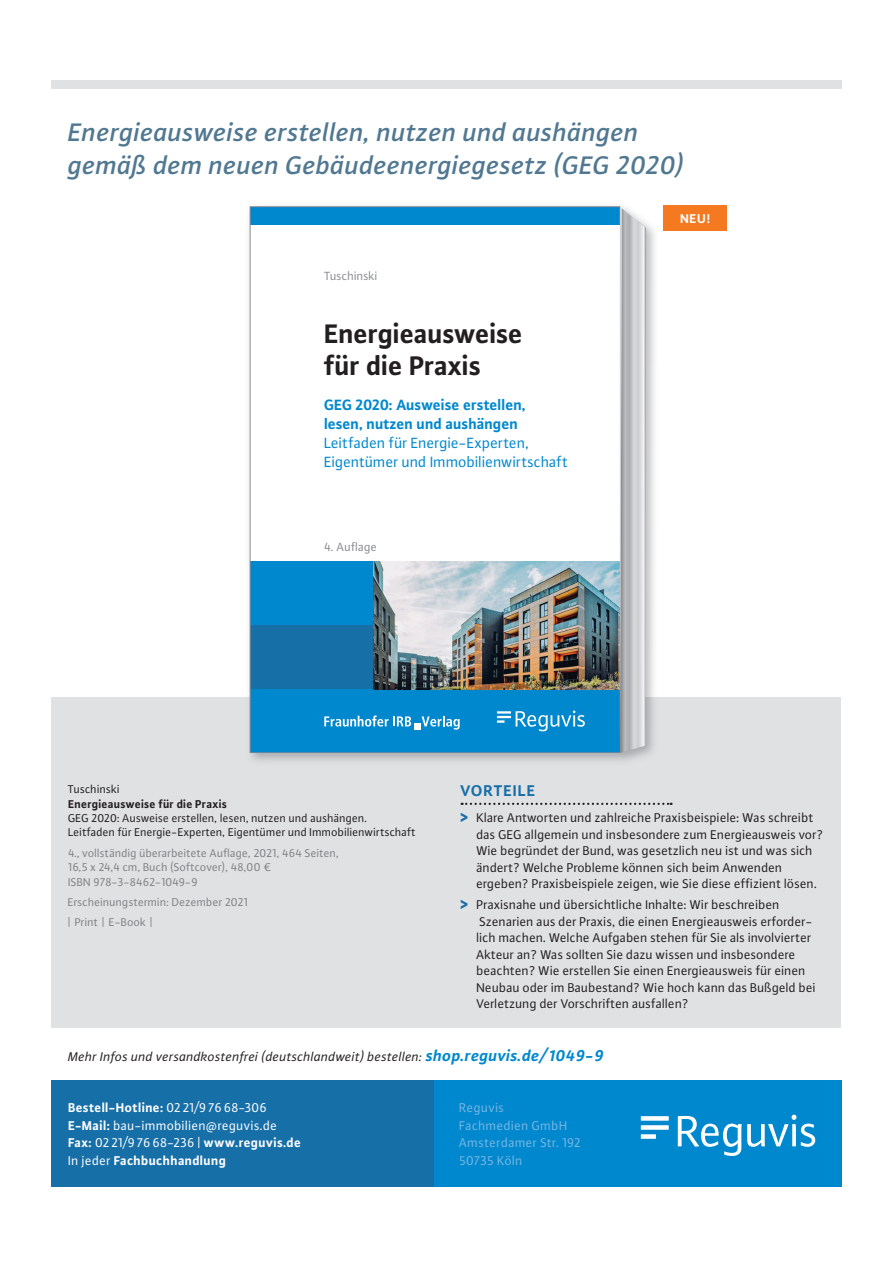
<style>
.page{position:relative;width:893px;height:1263px;background:#fff}
.page>*{position:absolute;margin:0;border:0;box-sizing:border-box;transform-origin:0 0}
.t1{font:700 28.5px/31.7px "Plus Sans Pro";letter-spacing:-.01em;color:#231f20}
.t2{font:italic 500 27px/32.4px "Plus Sans Pro";letter-spacing:.005em;color:#517891}
.t3{font:italic 700 16.5px "Plus Sans Pro";letter-spacing:.01em;color:#0088ce}
.t4{font:700 16.5px "Plus Sans Pro";letter-spacing:.05em;color:#176fa8}
.t5{font:15.75px/18.9px "Plus Sans Pro";letter-spacing:-.005em;color:#0088ce}
.t6{font:700 15.75px/18.9px "Plus Sans Pro";letter-spacing:-.005em;color:#0088ce}
.t7{font:13.5px/16.5px "Plus Sans Pro";color:#231f20}
.t8{font:13.5px/17.9px "Plus Sans Pro";letter-spacing:.02em;color:#fff}
.t9{font:italic 13.5px "Plus Sans Pro";letter-spacing:.01em;color:#231f20}
.t10{font:13.5px/17.9px "Plus Sans Pro";letter-spacing:.015em;color:#78b6e3}
.t11{font:700 13.5px "Plus Sans Pro";color:#fff}
.t12{font:12.6px "Plus Sans Pro";letter-spacing:-.005em;color:#8a8c8f}
.t13{font:12px/14.4px "Plus Sans Pro";color:#808285}
.t14{font:12px/14.4px "Plus Sans Pro";color:#231f20}
.t15{font:700 12px "Plus Sans Pro";letter-spacing:.01em;color:#231f20}
.s1{font-weight:800;font-size:18.9px;color:#176fa8}
.s2{font-weight:700}
</style>
<div class="page">
<div style="left:51px;top:80px;width:791px;height:9px;background:#e0e1e3"></div>
<div style="left:51px;top:697px;width:790px;height:331px;background:#e0e1e3"></div>
<div style="left:434px;top:1080px;width:408px;height:106px;background:#0088ce"></div>
<div style="left:51px;top:1080px;width:383px;height:106px;background:#176fa8"></div>
<div style="left:641px;top:1134px;width:15px;height:5px;background:#fff"></div>
<div style="left:641px;top:1125px;width:28px;height:5px;background:#fff"></div>
<div style="left:641px;top:1116px;width:28px;height:5px;background:#fff"></div>
<svg style="left:678px;top:1115px;width:137px;height:41px"></svg>
<div style="left:250px;top:207px;width:370px;height:18px;background:#0088ce"></div>
<div style="left:250px;top:689px;width:370px;height:64px;background:#0088ce"></div>
<div style="left:250px;top:625px;width:370px;height:64px;background:#176fa8"></div>
<div style="left:250px;top:561px;width:370px;height:64px;background:#0088ce"></div>
<img style="left:374px;top:561px;width:244px;height:128px">
<svg style="left:324px;top:715px;width:87px;height:11px"></svg>
<svg style="left:422px;top:716px;width:38px;height:14px"></svg>
<div style="left:414px;top:723px;width:7px;height:7px;background:#fff"></div>
<svg style="left:497px;top:710px;width:88px;height:21px"></svg>
<svg style="left:620px;top:207px;width:26px;height:546px;background:#c4c5c8"></svg>
<svg style="left:462px;top:803px;width:210px;height:2px"></svg>
<div style="left:663px;top:205px;width:64px;height:26px;background:#f47921"></div>
<h2 class="t2" style="left:68px;top:115px;width:617px">Energieausweise erstellen, nutzen und aushängen gemäß dem neuen Gebäudeenergiegesetz (GEG 2020)</h2>
<p class="t14" style="left:68px;top:781px;width:54px">Tuschinski</p>
<p class="t15" style="left:68px;top:795px;width:160px">energieausweise für die Praxis</p>
<p class="t12" style="left:324px;top:268px;width:55px">Tuschinski</p>
<h1 class="t1" style="left:324px;top:315px;width:200px">Energieausweise für die Praxis</h1>
<p class="t6" style="left:324px;top:394px;width:203px">GEG 2020: Ausweise erstellen, lesen, nutzen und aushängen</p>
<p class="t5" style="left:324px;top:432px;width:246px">Leitfaden für Energie-Experten,<br>Eigentümer und Immobilienwirtschaft</p>
<p class="t12" style="left:324px;top:539px;width:54px">4. Auflage</p>
<p class="t4" style="left:461px;top:778px;width:76px">VOrteile</p>
<p class="t11" style="left:680px;top:209px;width:32px">NeU!</p>
<p class="t14" style="left:68px;top:810px;width:349px">GEG 2020: Ausweise erstellen, lesen, nutzen und aushängen.<br>Leitfaden für Energie-Experten, Eigentümer und Immobilienwirtschaft</p>
<p class="t13" style="left:68px;top:845px;width:272px">4., vollständig überarbeitete Auflage, 2021, 464 Seiten,<br>16,5 x 24,4 cm, Buch (Softcover), 48,00 €</p>
<p class="t13" style="left:68px;top:874px;width:131px">ISBN 978-3-8462-1049-9</p>
<p class="t13" style="left:68px;top:894px;width:182px">Erscheinungstermin: Dezember 2021</p>
<p class="t13" style="left:68px;top:914px;width:86px">| Print | E-Book |</p>
<p class="t7" style="left:476px;top:809px;width:348px;text-indent:-16px"><span class="s1">&gt;</span> Klare Antworten und zahlreiche Praxisbeispiele: Was schreibt das GEG allgemein und insbesondere zum Energieausweis vor?<br>Wie begründet der Bund, was gesetzlich neu ist und was sich ändert? Welche Probleme können sich beim Anwenden ergeben? Praxisbeispiele zeigen, wie Sie diese effizient lösen.</p>
<p class="t7" style="left:476px;top:896px;width:341px;text-indent:-16px"><span class="s1">&gt;</span> Praxisnahe und übersichtliche Inhalte: Wir beschreiben Szenarien aus der Praxis, die einen Energieausweis erforder&shy;lich machen. Welche Aufgaben stehen für Sie als involvierter Akteur an? Was sollten Sie dazu wissen und insbesondere beachten? Wie erstellen Sie einen Energieausweis für einen Neubau oder im Baubestand? Wie hoch kann das Bußgeld bei Verletzung der Vorschriften ausfallen?</p>
<p class="t3" style="left:426px;top:1043px;width:122px">shop.reguvis.de/</p>
<p class="t3" style="left:409px;top:1043px;width:197px">ISBN 978-3-8462-1049-9</p>
<p class="t9" style="left:68px;top:1047px;width:356px">Mehr Infos und versandkostenfrei (deutschlandweit) bestellen:</p>
<p class="t8" style="left:68px;top:1098px;width:235px"><span class="s2">bestell-hotline:</span> 02 21/9 76 68-306 <span class="s2">e-mail:</span> bau-immobilien@reguvis.de <span class="s2">Fax:</span> 02 21/9 76 68-236 | <span class="s2">www.reguvis.de </span>In jeder <span class="s2">Fachbuchhandlung</span></p>
<p class="t10" style="left:459px;top:1098px;width:123px">Reguvis<br>Fachmedien GmbH<br>Amsterdamer Str. 192<br>50735 Köln</p>
</div>
